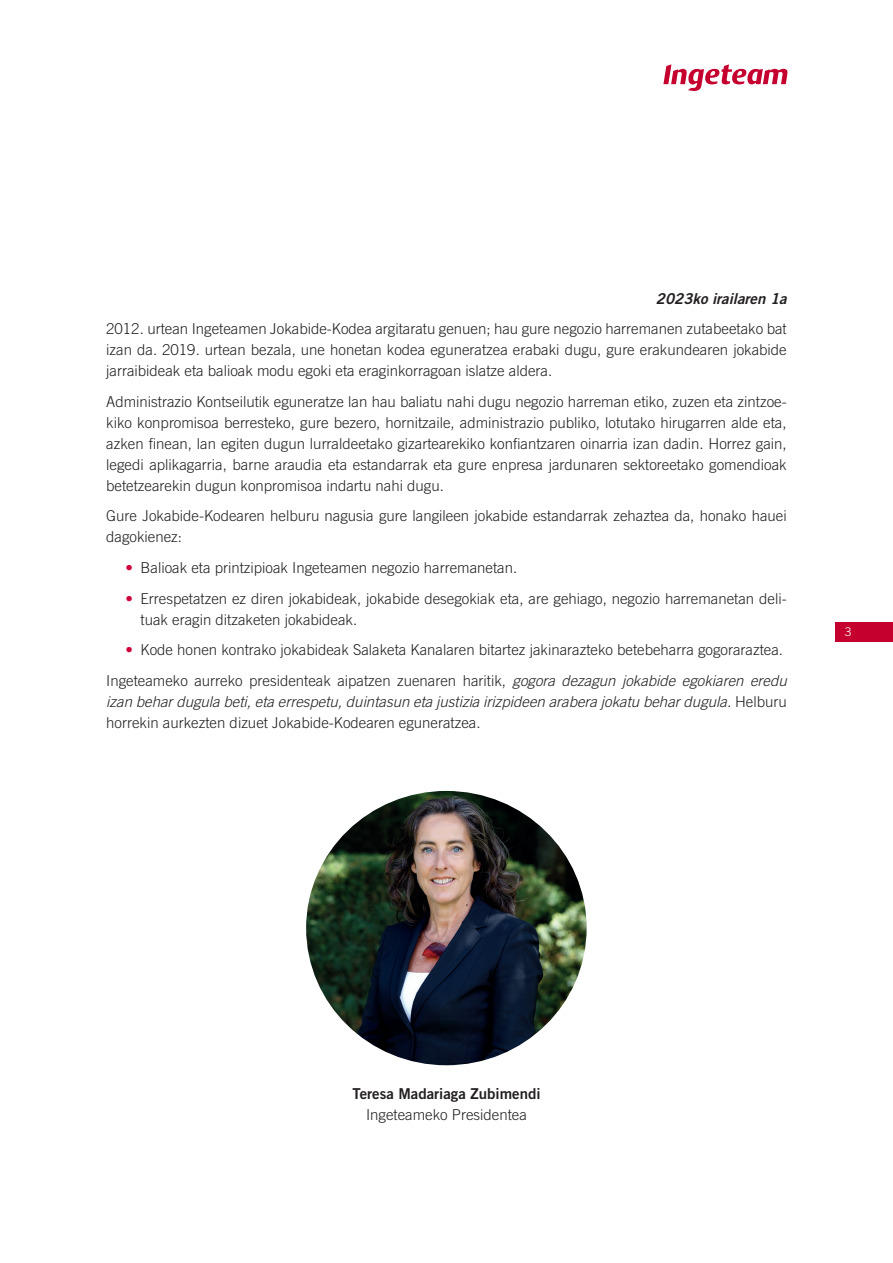
<style>
.page{position:relative;width:893px;height:1263px;background:#fff}
.page>*{position:absolute;margin:0;border:0;box-sizing:border-box;transform-origin:0 0}
.Parrafo{font:300 15px/21px "Trade Gothic LT Std";color:#231f20;text-align:justify}
.Parrafo-2{font:italic 300 15px/21px "Trade Gothic LT Std";color:#231f20;text-align:justify}
.Parrafo-3{font:15px "Trade Gothic LT Std Bd 2";color:#231f20}
.Parrafo-4{font:15px "Trade Gothic LT Std Bd 2 Obl";color:#231f20}
.t1{font:300 12px "Trade Gothic LT Std";color:#fff}
.s1{color:#cf033c}
.s2{font-style:normal}
</style>
<div class="page">
<svg style="left:663px;top:64px;width:124px;height:27px"></svg>
<div style="left:835px;top:622px;width:58px;height:19px;background:#c5002e"></div>
<img style="left:306px;top:791px;width:281px;height:274px">
<p class="Parrafo-4" style="left:656px;top:289px;width:132px">2023ko irailaren 1a</p>
<p class="Parrafo" style="left:106px;top:318px;width:682px">2012. urtean Ingeteamen Jokabide-Kodea argitaratu genuen; hau gure negozio harremanen zutabeetako bat izan da. 2019. urtean bezala, une honetan kodea eguneratzea erabaki dugu, gure erakundearen jokabide jarraibideak eta balioak modu egoki eta eraginkorragoan islatze aldera.</p>
<p class="Parrafo" style="left:106px;top:391px;width:682px">Administrazio Kontseilutik eguneratze lan hau baliatu nahi dugu negozio harreman etiko, zuzen eta zintzoe&shy;kiko konpromisoa berresteko, gure bezero, hornitzaile, administrazio publiko, lotutako hirugarren alde eta, azken finean, lan egiten dugun lurraldeetako gizartearekiko konfiantzaren oinarria izan dadin. Horrez gain, legedi aplikagarria, barne araudia eta estandarrak eta gure enpresa jardunaren sektoreetako gomendioak betetzearekin dugun konpromisoa indartu nahi dugu.</p>
<p class="Parrafo" style="left:106px;top:505px;width:682px">Gure Jokabide-Kodearen helburu nagusia gure langileen jokabide estandarrak zehaztea da, honako hauei dagokienez:</p>
<p class="Parrafo" style="left:125px;top:557px;width:393px"><span class="s1">•</span> Balioak eta printzipioak Ingeteamen negozio harremanetan.</p>
<p class="Parrafo" style="left:140px;top:588px;width:648px;text-indent:-15px"><span class="s1">•</span> Errespetatzen ez diren jokabideak, jokabide desegokiak eta, are gehiago, negozio harremanetan deli&shy;tuak eragin ditzaketen jokabideak.</p>
<p class="Parrafo" style="left:125px;top:639px;width:659px"><span class="s1">•</span> Kode honen kontrako jokabideak Salaketa Kanalaren bitartez jakinarazteko betebeharra gogoraraztea.</p>
<p class="Parrafo-2" style="left:106px;top:670px;width:682px"><span class="s2">Ingeteameko aurreko presidenteak aipatzen zuenaren haritik,</span> gogora dezagun jokabide egokiaren eredu izan behar dugula beti, eta errespetu, duintasun eta justizia irizpideen arabera jokatu behar dugula. <span class="s2">Helburu horrekin aurkezten dizuet Jokabide-Kodearen eguneratzea.</span></p>
<p class="t1" style="left:845px;top:625px;width:8px">3</p>
<p class="Parrafo-3" style="left:352px;top:1084px;width:190px">Teresa Madariaga Zubimendi</p>
<p class="Parrafo" style="left:366px;top:1104px;width:162px">Ingeteameko Presidentea</p>
</div>
